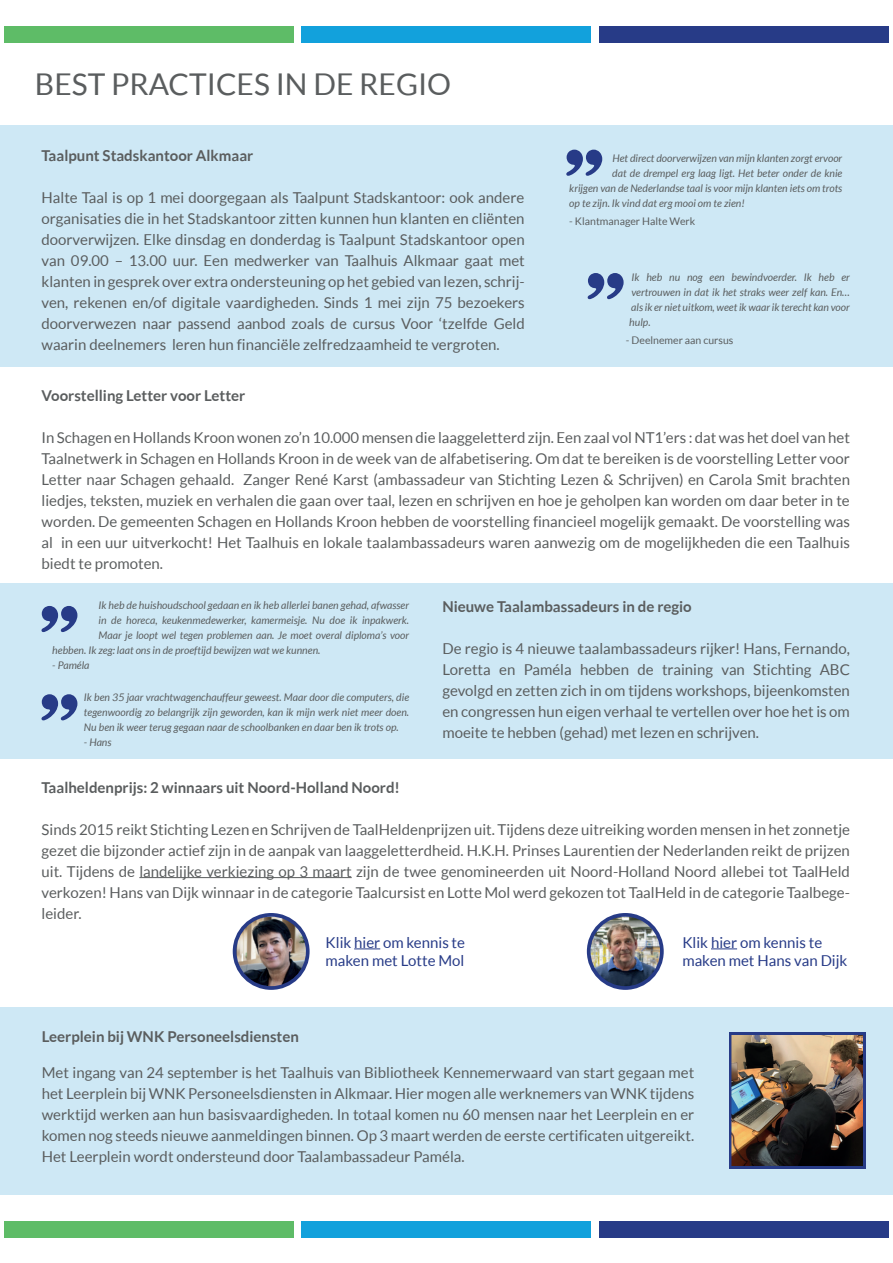
<style>
.page{position:relative;width:893px;height:1263px;background:#fff}
.page>*{position:absolute;margin:0;border:0;box-sizing:border-box;transform-origin:0 0}
.t1{font:30px "Lato";color:#5a5d5e}
.t2{font:15px/21px "Lato";color:#5a5d5e;text-align:justify}
.t3{font:700 15px "Lato";color:#5a5d5e}
.t4{font:15px/18px "Lato";color:#273b87}
.t5{font:italic 10.5px/15px "Lato";color:#5a5d5e;text-align:justify}
.t6{font:10.5px "Lato";color:#5a5d5e}
</style>
<div class="page">
<div style="left:0;top:1007px;width:893px;height:187px;background:#cee8f5"></div>
<div style="left:0;top:584px;width:893px;height:175px;background:#cee8f5"></div>
<div style="left:0;top:126px;width:893px;height:241px;background:#cee8f5"></div>
<div style="left:4px;top:26px;width:289px;height:17px;background:#5ebc67"></div>
<div style="left:302px;top:26px;width:289px;height:17px;background:#12a1dc"></div>
<div style="left:600px;top:26px;width:289px;height:17px;background:#273b87"></div>
<svg style="left:729px;top:1032px;width:136px;height:137px;background:#3b4478"></svg>
<svg style="left:566px;top:150px;width:36px;height:26px"></svg>
<svg style="left:588px;top:273px;width:36px;height:26px"></svg>
<svg style="left:41px;top:694px;width:36px;height:26px"></svg>
<svg style="left:41px;top:606px;width:36px;height:26px"></svg>
<hr style="left:139px;top:877px;width:213px;height:1px;background:#5a5d5e">
<svg style="left:233px;top:913px;width:77px;height:77px"></svg>
<img style="left:236px;top:917px;width:70px;height:69px;border-radius:35px">
<svg style="left:354px;top:948px;width:26px;height:1px"></svg>
<svg style="left:587px;top:913px;width:77px;height:77px"></svg>
<img style="left:590px;top:917px;width:70px;height:69px;border-radius:35px">
<svg style="left:711px;top:948px;width:26px;height:1px"></svg>
<img style="left:732px;top:1036px;width:130px;height:129px">
<div style="left:4px;top:1221px;width:289px;height:17px;background:#5ebc67"></div>
<div style="left:302px;top:1221px;width:289px;height:17px;background:#12a1dc"></div>
<div style="left:600px;top:1221px;width:289px;height:17px;background:#273b87"></div>
<h1 class="t1" style="left:35px;top:67px;width:418px">BEST PRACTICES IN DE REGIO</h1>
<p class="t3" style="left:42px;top:147px;width:213px">Taalpunt Stadskantoor Alkmaar</p>
<p class="t2" style="left:42px;top:187px;width:485px">Halte Taal is op 1 mei doorgegaan als Taalpunt Stadskantoor: ook andere organisaties die in het Stadskantoor zitten kunnen hun klanten en cliënten doorverwijzen. Elke dinsdag en donderdag is Taalpunt Stadskantoor open van 09.00 – 13.00 uur. Een medwerker van Taalhuis Alkmaar gaat met klanten in gesprek over extra ondersteuning op het gebied van lezen, schrij&shy;ven, rekenen en/of digitale vaardigheden. Sinds 1 mei zijn 75 bezoekers doorverwezen naar passend aanbod zoals de cursus Voor ‘tzelfde Geld waarin deelnemers leren hun financiële zelfredzaamheid te vergroten.</p>
<p class="t5" style="left:612px;top:151px;width:231px">Het direct doorverwijzen van mijn klanten zorgt ervoor</p>
<p class="t5" style="left:612px;top:166px;width:232px">dat de drempel erg laag ligt. Het beter onder de knie</p>
<p class="t5" style="left:569px;top:181px;width:275px">krijgen van de Nederlandse taal is voor mijn klanten iets om trots</p>
<p class="t5" style="left:569px;top:196px;width:177px">op te zijn. Ik vind dat erg mooi om te zien!</p>
<p class="t6" style="left:569px;top:215px;width:127px">- Klantmanager Halte Werk</p>
<p class="t5" style="left:629px;top:270px;width:222px">Ik heb nu nog een bewindvoerder. Ik heb er vertrouwen in dat ik het straks weer zelf kan. En… als ik er niet uitkom, weet ik waar ik terecht kan voor hulp.</p>
<p class="t6" style="left:626px;top:334px;width:109px">- Deelnemer aan cursus</p>
<p class="t3" style="left:42px;top:387px;width:205px">Voorstelling Letter voor Letter</p>
<p class="t2" style="left:42px;top:427px;width:810px">In Schagen en Hollands Kroon wonen zo’n 10.000 mensen die laaggeletterd zijn. Een zaal vol NT1’ers : dat was het doel van het Taalnetwerk in Schagen en Hollands Kroon in de week van de alfabetisering. Om dat te bereiken is de voorstelling Letter voor Letter naar Schagen gehaald. Zanger René Karst (ambassadeur van Stichting Lezen &amp; Schrijven) en Carola Smit brachten liedjes, teksten, muziek en verhalen die gaan over taal, lezen en schrijven en hoe je geholpen kan worden om daar beter in te worden. De gemeenten Schagen en Hollands Kroon hebben de voorstelling financieel mogelijk gemaakt. De voorstelling was al in een uur uitverkocht! Het Taalhuis en lokale taalambassadeurs waren aanwezig om de mogelijkheden die een Taalhuis biedt te promoten.</p>
<p class="t3" style="left:442px;top:598px;width:251px">Nieuwe Taalambassadeurs in de regio</p>
<p class="t2" style="left:442px;top:638px;width:409px">De regio is 4 nieuwe taalambassadeurs rijker! Hans, Fernando, Loretta en Paméla hebben de training van Stichting ABC gevolgd en zetten zich in om tijdens workshops, bijeenkomsten en congressen hun eigen verhaal te vertellen over hoe het is om moeite te hebben (gehad) met lezen en schrijven.</p>
<p class="t5" style="left:99px;top:598px;width:312px">Ik heb de huishoudschool gedaan en ik heb allerlei banen gehad, afwasser</p>
<p class="t5" style="left:99px;top:613px;width:312px">in de horeca, keukenmedewerker, kamermeisje. Nu doe ik inpakwerk.</p>
<p class="t5" style="left:99px;top:628px;width:312px">Maar je loopt wel tegen problemen aan. Je moet overal diploma’s voor</p>
<p class="t5" style="left:52px;top:643px;width:270px">hebben. Ik zeg: laat ons in de proeftijd bewijzen wat we kunnen.</p>
<p class="t5" style="left:52px;top:658px;width:39px">- Paméla</p>
<p class="t5" style="left:84px;top:689px;width:327px">Ik ben 35 jaar vrachtwagenchauffeur geweest. Maar door die computers, die tegenwoordig zo belangrijk zijn geworden, kan ik mijn werk niet meer doen.<br>Nu ben ik weer terug gegaan naar de schoolbanken en daar ben ik trots op.</p>
<p class="t5" style="left:84px;top:734px;width:29px">- Hans</p>
<p class="t3" style="left:42px;top:778px;width:360px">Taalheldenprijs: 2 winnaars uit Noord-Holland Noord!</p>
<p class="t2" style="left:42px;top:818px;width:810px">Sinds 2015 reikt Stichting Lezen en Schrijven de TaalHeldenprijzen uit. Tijdens deze uitreiking worden mensen in het zonnetje gezet die bijzonder actief zijn in de aanpak van laaggeletterdheid. H.K.H. Prinses Laurentien der Nederlanden reikt de prijzen uit. Tijdens de landelijke verkiezing op 3 maart zijn de twee genomineerden uit Noord-Holland Noord allebei tot TaalHeld verkozen! Hans van Dijk winnaar in de categorie Taalcursist en Lotte Mol werd gekozen tot TaalHeld in de categorie Taalbege&shy;leider.</p>
<p class="t4" style="left:326px;top:933px;width:141px">Klik hier om kennis te maken met Lotte Mol</p>
<p class="t4" style="left:682px;top:933px;width:167px">Klik hier om kennis te maken met Hans van Dijk</p>
<p class="t3" style="left:42px;top:1028px;width:259px">Leerplein bij WNK Personeelsdiensten</p>
<p class="t2" style="left:42px;top:1062px;width:654px">Met ingang van 24 september is het Taalhuis van Bibliotheek Kennemerwaard van start gegaan met het Leerplein bij WNK Personeelsdiensten in Alkmaar. Hier mogen alle werknemers van WNK tijdens werktijd werken aan hun basisvaardigheden. In totaal komen nu 60 mensen naar het Leerplein en er komen nog steeds nieuwe aanmeldingen binnen. Op 3 maart werden de eerste certificaten uitgereikt.<br>Het Leerplein wordt ondersteund door Taalambassadeur Paméla.</p>
</div>
